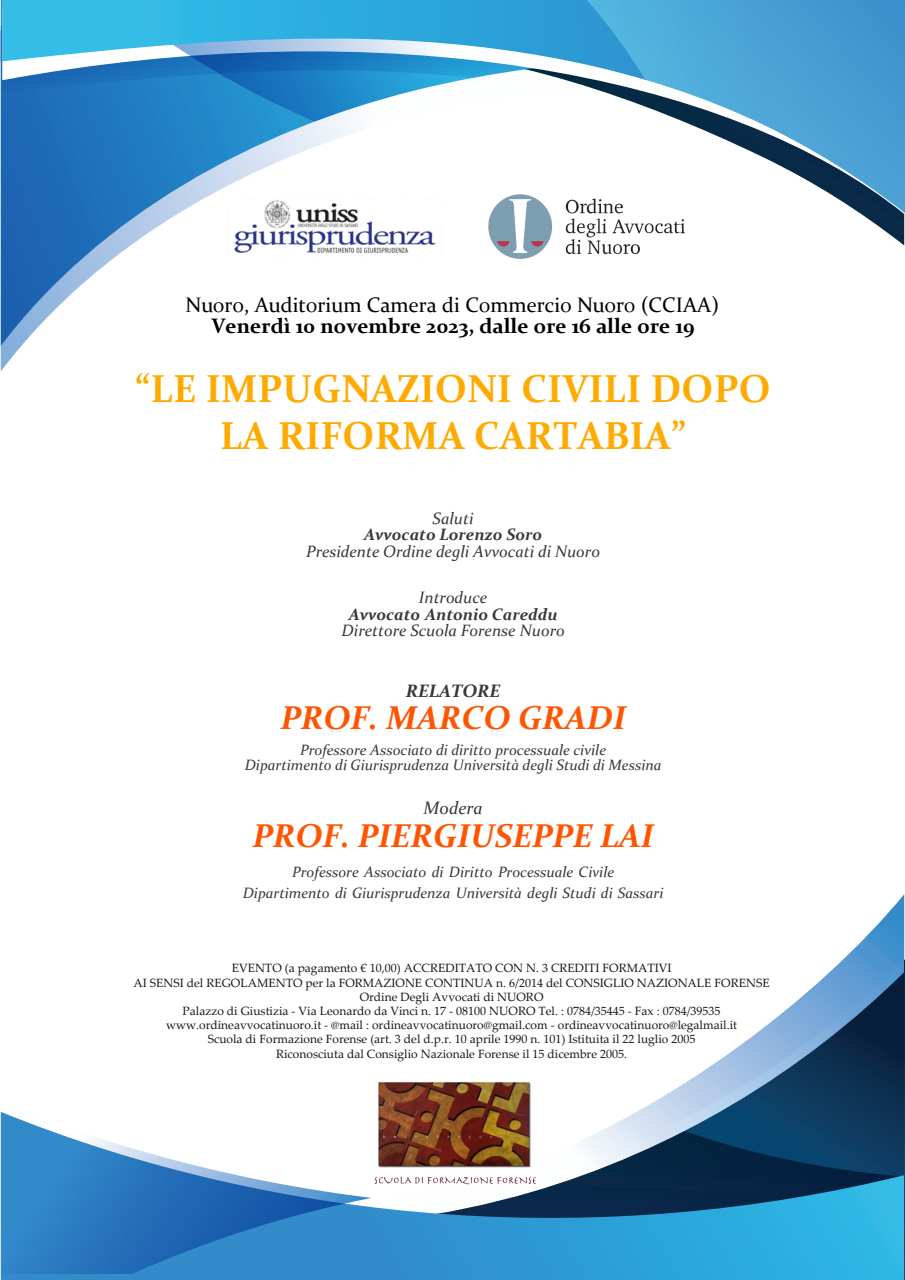
<style>
.page{position:relative;width:905px;height:1280px;background:#fff}
.page>*{position:absolute;margin:0;border:0;box-sizing:border-box;transform-origin:0 0}
.t1{font:700 39px/46.8px "Constantia";color:#fa0;text-align:center}
.t2{font:italic 700 33px "Constantia";color:#f50}
.t3{font:21px "Constantia";color:#000}
.t4{font:700 21px "Constantia";color:#000}
.t5{font:italic 700 18px "Constantia";color:#373838}
.t6{font:italic 18px "Constantia";color:#373838}
.t7{font:italic 16.5px "Constantia";color:#373838}
.t8{font:italic 700 16.5px "Constantia";color:#373838}
.t9{font:italic 15px/15px "Constantia";color:#373838;text-align:center}
.t10{font:12px/14.2px "Palatino Linotype";color:#151616;text-align:center}
</style>
<div class="page">
<svg style="left:1px;top:26px;width:903px;height:345px"></svg>
<svg style="left:2px;top:0;width:585px;height:214px"></svg>
<svg style="left:637px;top:894px;width:267px;height:218px"></svg>
<svg style="left:669px;top:957px;width:236px;height:220px"></svg>
<svg style="left:1px;top:1112px;width:903px;height:168px;background:#3c86ae"></svg>
<svg style="left:2px;top:1112px;width:370px;height:162px"></svg>
<svg style="left:587px;top:0;width:318px;height:215px"></svg>
<img style="left:373px;top:1082px;width:165px;height:104px">
<img style="left:489px;top:195px;width:196px;height:65px">
<img style="left:226px;top:192px;width:218px;height:67px">
<h3 class="t3" style="left:186px;top:291px;width:535px">Nuoro, Auditorium Camera di Commercio Nuoro (CCIAA)</h3>
<h3 class="t4" style="left:212px;top:312px;width:484px">Venerdì 10 novembre 2023, dalle ore 16 alle ore 19</h3>
<h1 class="t1" style="left:135px;top:364px;width:638px">“LE IMPUGNAZIONI CIVILI DOPO<br>LA RIFORMA CARTABIA”</h1>
<h3 class="t7" style="left:433px;top:507px;width:42px">Saluti</h3>
<h3 class="t8" style="left:364px;top:523px;width:179px">Avvocato Lorenzo Soro</h3>
<h3 class="t7" style="left:306px;top:540px;width:295px">Presidente Ordine degli Avvocati di Nuoro</h3>
<h3 class="t7" style="left:419px;top:586px;width:70px">Introduce</h3>
<h3 class="t8" style="left:349px;top:603px;width:210px">Avvocato Antonio Careddu</h3>
<h3 class="t7" style="left:342px;top:619px;width:225px">Direttore Scuola Forense Nuoro</h3>
<h3 class="t5" style="left:406px;top:678px;width:96px">RELATORE</h3>
<h2 class="t2" style="left:280px;top:695px;width:347px">PROF. MARCO GRADI</h2>
<p class="t9" style="left:245px;top:742px;width:418px">Professore Associato di diritto processuale civile<br>Dipartimento di Giurisprudenza Università degli Studi di Messina</p>
<h3 class="t6" style="left:424px;top:795px;width:61px">Modera</h3>
<h2 class="t2" style="left:252px;top:813px;width:403px">PROF. PIERGIUSEPPE LAI</h2>
<p class="t9" style="left:243px;top:861px;width:422px;line-height:20.2px">Professore Associato di Diritto Processuale Civile<br>Dipartimento di Giurisprudenza Università degli Studi di Sassari</p>
<p class="t10" style="left:134px;top:961px;width:638px">EVENTO (a pagamento € 10,00) ACCREDITATO CON N. 3 CREDITI FORMATIVI<br>AI SENSI del REGOLAMENTO per la FORMAZIONE CONTINUA n. 6/2014 del CONSIGLIO NAZIONALE FORENSE Ordine Degli Avvocati di NUORO<br>Palazzo di Giustizia - Via Leonardo da Vinci n. 17 - 08100 NUORO Tel. : 0784/35445 - Fax : 0784/39535 www.ordineavvocatinuoro.it - @mail : ordineavvocatinuoro@gmail.com - ordineavvocatinuoro@legalmail.it<br>Scuola di Formazione Forense (art. 3 del d.p.r. 10 aprile 1990 n. 101) Istituita il 22 luglio 2005<br>Riconosciuta dal Consiglio Nazionale Forense il 15 dicembre 2005.</p>
</div>
